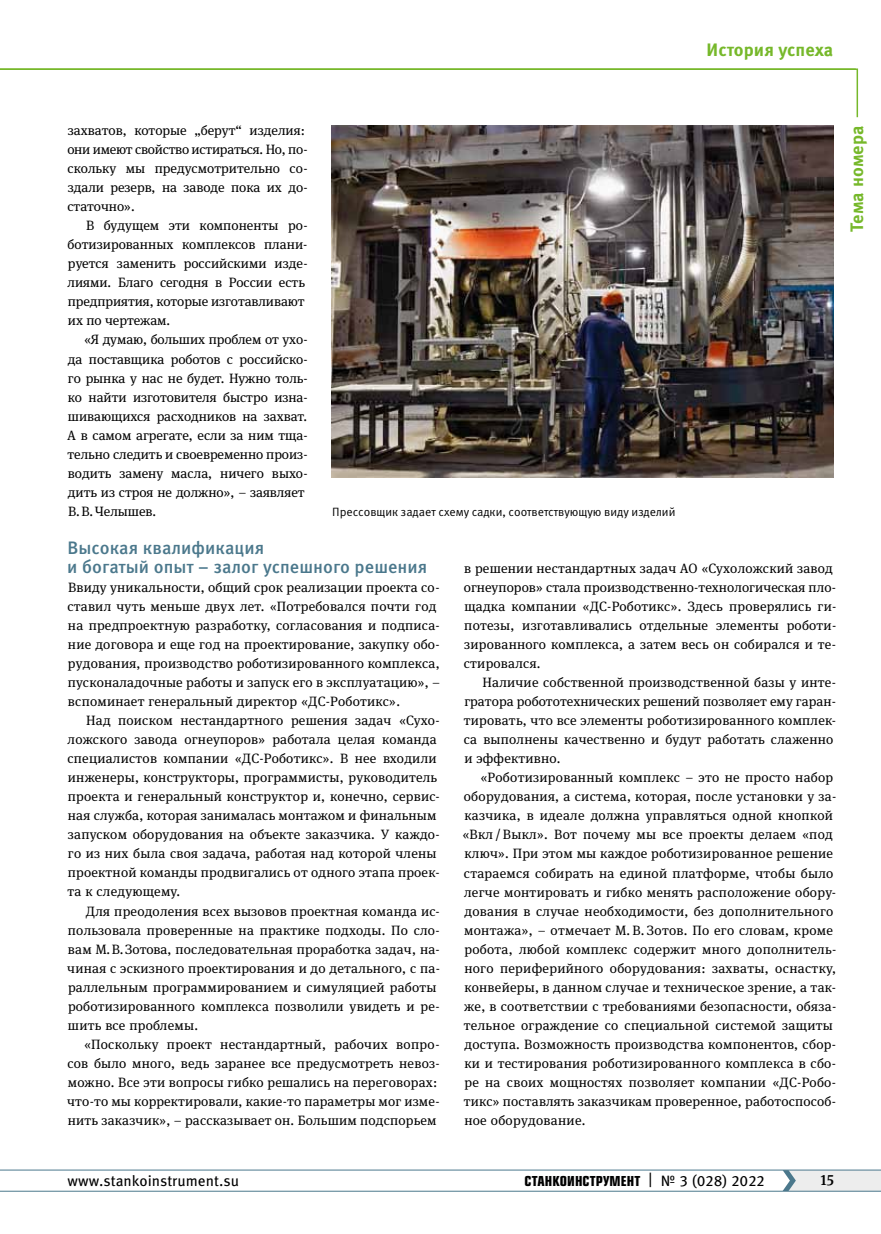
<style>
.page{position:relative;width:881px;height:1234px;background:#fff}
.page>*{position:absolute;margin:0;border:0;box-sizing:border-box;transform-origin:0 0}
.t1{font:500 18px/19px "Meta Pro";letter-spacing:.005em;color:#4b788c}
.t2{font:700 18px "Meta Pro";letter-spacing:.005em;color:#76b82a}
.t3{font:15px "Eurostile Con Hea";letter-spacing:.005em;color:#000}
.t4{font:15px "Meta Pro";color:#000}
.t5{font:500 15px "Meta Serif Pro";color:#000}
.t6{font:13.5px/19px "Meta Serif Pro";letter-spacing:.015em;color:#000}
.t7{font:13.5px/19px "Meta Serif Pro";letter-spacing:-.005em;color:#000}
.t8{font:12px "Meta Pro Norm";color:#000}
.s1{font-family:"Meta Pro"}
</style>
<div class="page">
<hr style="left:0;top:1190px;width:880px;height:1px;background:#4b788c">
<hr style="left:0;top:1169px;width:880px;height:1px;background:#4b788c">
<svg style="left:782px;top:1169px;width:98px;height:21px;background:#dde2e4"></svg>
<img style="left:332px;top:125px;width:500px;height:352px">
<svg style="left:0;top:68px;width:858px;height:50px"></svg>
<h1 class="t2" style="left:706px;top:36px;width:128px">История успеха</h1>
<p class="t7" style="left:67px;top:120px;width:241px">захватов, которые „берут“ изделия: они имеют свойство истираться. Но, по‑ скольку мы предусмотрительно со‑ здали резерв, на заводе пока их до‑ статочно».</p>
<p class="t7" style="left:68px;top:215px;width:241px;text-indent:18px">В будущем эти компоненты ро‑ ботизированных комплексов плани&shy;руется заменить российскими изде&shy;лиями. Благо сегодня в России есть предприятия, которые изготавливают их по чертежам.</p>
<p class="t7" style="left:67px;top:329px;width:242px;text-indent:17px">«Я думаю, больших проблем от ухо‑ да поставщика роботов с российско‑ го рынка у нас не будет. Нужно толь‑ ко найти изготовителя быстро изна‑ шивающихся расходников на захват.<br>А в самом агрегате, если за ним тща‑ тельно следить и своевременно произ‑ водить замену масла, ничего выхо‑ дить из строя не должно», – заявляет<br>В.В.Челышев.</p>
<h1 class="t1" style="left:67px;top:537px;width:361px">Высокая квалификация<br>и богатый опыт – залог успешного решения</h1>
<p class="t6" style="left:67px;top:577px;width:374px">Ввиду уникальности, общий срок реализации проекта со‑ ставил чуть меньше двух лет. «Потребовался почти год на предпроектную разработку, согласования и подписа‑ ние договора и еще год на проектирование, закупку обо‑ рудования, производство роботизированного комплекса, пусконаладочные работы и запуск его в эксплуатацию», – вспоминает генеральный директор «ДС-Роботикс».</p>
<p class="t6" style="left:67px;top:710px;width:373px;text-indent:19px">Над поиском нестандартного решения задач «Сухо‑ ложского завода огнеупоров» работала целая команда специалистов компании «ДС-Роботикс». В нее входили инженеры, конструкторы, программисты, руководитель проекта и генеральный конструктор и, конечно, сервис‑ ная служба, которая занималась монтажом и финальным запуском оборудования на объекте заказчика. У каждо‑ го из них была своя задача, работая над которой члены проектной команды продвигались от одного этапа проек‑ та к следующему.</p>
<p class="t6" style="left:67px;top:900px;width:374px;text-indent:19px">Для преодоления всех вызовов проектная команда ис‑ пользовала проверенные на практике подходы. По сло‑ вам М.В.Зотова, последовательная проработка задач, на‑ чиная с эскизного проектирования и до детального, с па‑ раллельным программированием и симуляцией работы роботизированного комплекса позволили увидеть и ре‑ шить все проблемы.</p>
<p class="t6" style="left:67px;top:1033px;width:374px;text-indent:17px">«Поскольку проект нестандартный, рабочих вопро‑ сов было много, ведь заранее все предусмотреть невоз‑ можно. Все эти вопросы гибко решались на переговорах: что-то мы корректировали, какие-то параметры мог изме‑ нить заказчик», – рассказывает он. Большим подспорьем</p>
<p class="t8" style="left:332px;top:502px;width:344px">Прессовщик задает схему садки, соответствующую виду изделий</p>
<p class="t6" style="left:463px;top:558px;width:374px">в решении нестандартных задач АО «Сухоложский завод огнеупоров» стала производственно--технологическая пло‑ щадка компании «ДС-Роботикс». Здесь проверялись ги‑ потезы, изготавливались отдельные элементы роботи‑ зированного комплекса, а затем весь он собирался и те‑ стировался.</p>
<p class="t6" style="left:463px;top:672px;width:373px;text-indent:19px">Наличие собственной производственной базы у инте‑ гратора робототехнических решений позволяет ему гаран‑ тировать, что все элементы роботизированного комплек‑ са выполнены качественно и будут работать слаженно и эффективно.</p>
<p class="t6" style="left:462px;top:767px;width:375px;text-indent:18px">«Роботизированный комплекс – это не просто набор оборудования, а система, которая, после установки у за‑ казчика, в идеале должна управляться одной кнопкой «Вкл / Выкл». Вот почему мы все проекты делаем «под ключ». При этом мы каждое роботизированное решение стараемся собирать на единой платформе, чтобы было легче монтировать и гибко менять расположение обору‑ дования в случае необходимости, без дополнительного монтажа», – отмечает М. В. Зотов. По его словам, кроме робота, любой комплекс содержит много дополнитель‑ ного периферийного оборудования: захваты, оснастку, конвейеры, в данном случае и техническое зрение, а так‑ же, в соответствии с требованиями безопасности, обяза‑ тельное ограждение со специальной системой защиты доступа. Возможность производства компонентов, сбор‑ ки и тестирования роботизированного комплекса в сбо‑ ре на своих мощностях позволяет компании «ДС-Робо‑ тикс» поставлять заказчикам проверенное, работоспособ‑ ное оборудование.</p>
<h1 class="t2" style="left:842px;top:232px;width:108px;rotate:-90deg">Тема номера</h1>
<p class="t4" style="left:68px;top:1168px;width:173px">www.stankoinstrument.su</p>
<p class="t3" style="left:524px;top:1169px;width:242px">СТАНКОИНСТРУМЕНТ <span class="s1">| № 3 (028) 2022</span></p>
<p class="t5" style="left:820px;top:1168px;width:15px">15</p>
</div>
